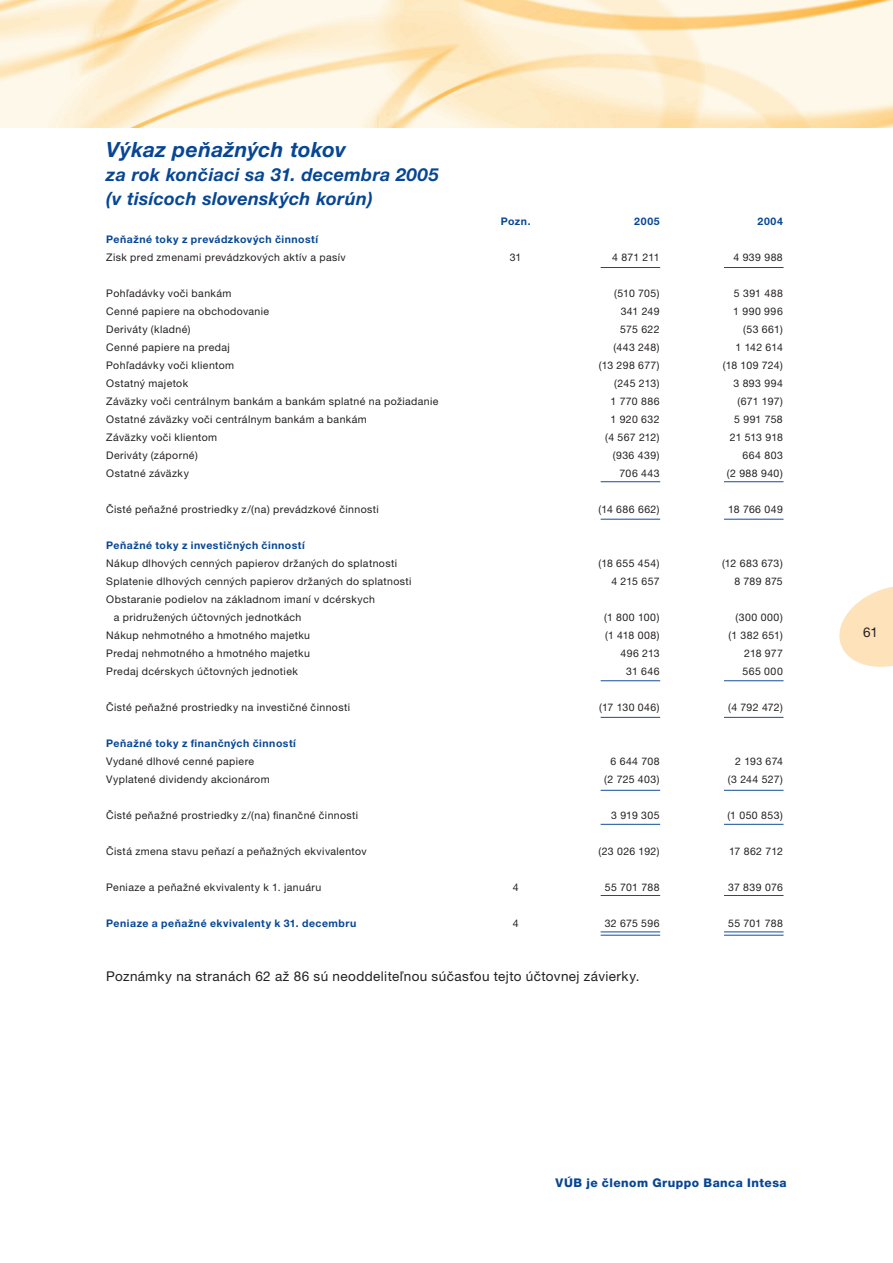
<style>
.page{position:relative;width:893px;height:1263px;background:#fff}
.page>*{position:absolute;margin:0;border:0;box-sizing:border-box;transform-origin:0 0}
.t1{font:italic 700 21px "Helvetica Neue CE";letter-spacing:.015em;color:#074694}
.t2{font:italic 700 18px/24px "Helvetica Neue CE";letter-spacing:.02em;color:#074694}
.t3{font:13.5px "Helvetica Neue CE";letter-spacing:.03em;color:#231f20}
.t4{font:800 12px "Helvetica Neue CE";letter-spacing:.04em;color:#074694}
.t5{font:10.5px/18px "Helvetica Neue CE";letter-spacing:.04em;color:#231f20}
.t6{font:700 10.5px "Helvetica Neue CE";letter-spacing:.05em;color:#074694}
</style>
<div class="page">
<svg style="left:839px;top:586px;width:54px;height:81px"></svg>
<img style="left:0;top:0;width:893px;height:128px">
<hr style="left:601px;top:931px;width:59px;height:1px;background:#074694">
<hr style="left:601px;top:935px;width:59px;height:1px;background:#074694">
<hr style="left:601px;top:519px;width:59px;height:1px;background:#074694">
<hr style="left:601px;top:481px;width:59px;height:1px;background:#074694">
<hr style="left:601px;top:680px;width:59px;height:1px;background:#074694">
<hr style="left:601px;top:267px;width:59px;height:1px;background:#074694">
<hr style="left:724px;top:931px;width:59px;height:1px;background:#074694">
<hr style="left:724px;top:935px;width:59px;height:1px;background:#074694">
<hr style="left:724px;top:519px;width:59px;height:1px;background:#074694">
<hr style="left:724px;top:481px;width:59px;height:1px;background:#074694">
<hr style="left:724px;top:680px;width:59px;height:1px;background:#074694">
<hr style="left:724px;top:267px;width:59px;height:1px;background:#074694">
<hr style="left:601px;top:790px;width:59px;height:1px;background:#074694">
<hr style="left:724px;top:790px;width:59px;height:1px;background:#074694">
<hr style="left:601px;top:824px;width:59px;height:1px;background:#074694">
<hr style="left:724px;top:824px;width:59px;height:1px;background:#074694">
<hr style="left:601px;top:895px;width:59px;height:1px;background:#074694">
<hr style="left:724px;top:895px;width:59px;height:1px;background:#074694">
<hr style="left:601px;top:717px;width:59px;height:1px;background:#074694">
<hr style="left:724px;top:717px;width:59px;height:1px;background:#074694">
<h1 class="t1" style="left:106px;top:142px;width:241px">Výkaz peňažných tokov</h1>
<h2 class="t2" style="left:106px;top:164px;width:334px">za rok končiaci sa 31. decembra 2005 (v tisícoch slovenských korún)</h2>
<p class="t6" style="left:501px;top:217px;width:31px">Pozn.</p>
<p class="t6" style="left:634px;top:217px;width:27px">2005</p>
<p class="t6" style="left:757px;top:217px;width:27px">2004</p>
<p class="t6" style="left:106px;top:235px;width:213px">Peňažné toky z prevádzkových činností</p>
<p class="t5" style="left:106px;top:249px;width:241px">Zisk pred zmenami prevádzkových aktív a pasív</p>
<p class="t5" style="left:510px;top:249px;width:13px">31</p>
<p class="t5" style="left:612px;top:249px;width:49px">4 871 211</p>
<p class="t5" style="left:733px;top:249px;width:51px">4 939 988</p>
<p class="t5" style="left:106px;top:285px;width:127px">Pohľadávky voči bankám</p>
<p class="t5" style="left:614px;top:285px;width:47px">(510 705)</p>
<p class="t5" style="left:734px;top:285px;width:50px">5 391 488</p>
<p class="t5" style="left:106px;top:303px;width:164px">Cenné papiere na obchodovanie</p>
<p class="t5" style="left:621px;top:303px;width:40px">341 249</p>
<p class="t5" style="left:733px;top:303px;width:51px">1 990 996</p>
<p class="t5" style="left:106px;top:321px;width:86px">Deriváty (kladné)</p>
<p class="t5" style="left:620px;top:321px;width:41px">575 622</p>
<p class="t5" style="left:743px;top:321px;width:41px">(53 661)</p>
<p class="t5" style="left:106px;top:339px;width:125px">Cenné papiere na predaj</p>
<p class="t5" style="left:613px;top:339px;width:48px">(443 248)</p>
<p class="t5" style="left:735px;top:339px;width:49px">1 142 614</p>
<p class="t5" style="left:106px;top:357px;width:129px">Pohľadávky voči klientom</p>
<p class="t5" style="left:599px;top:357px;width:62px">(13 298 677)</p>
<p class="t5" style="left:723px;top:357px;width:61px">(18 109 724)</p>
<p class="t5" style="left:106px;top:375px;width:83px">Ostatný majetok</p>
<p class="t5" style="left:614px;top:375px;width:47px">(245 213)</p>
<p class="t5" style="left:733px;top:375px;width:51px">3 893 994</p>
<p class="t5" style="left:106px;top:393px;width:334px">Záväzky voči centrálnym bankám a bankám splatné na požiadanie</p>
<p class="t5" style="left:611px;top:393px;width:50px">1 770 886</p>
<p class="t5" style="left:737px;top:393px;width:47px">(671 197)</p>
<p class="t5" style="left:106px;top:411px;width:262px">Ostatné záväzky voči centrálnym bankám a bankám</p>
<p class="t5" style="left:610px;top:411px;width:51px">1 920 632</p>
<p class="t5" style="left:734px;top:411px;width:50px">5 991 758</p>
<p class="t5" style="left:106px;top:429px;width:112px">Záväzky voči klientom</p>
<p class="t5" style="left:605px;top:429px;width:56px">(4 567 212)</p>
<p class="t5" style="left:730px;top:429px;width:55px">21 513 918</p>
<p class="t5" style="left:106px;top:447px;width:93px">Deriváty (záporné)</p>
<p class="t5" style="left:613px;top:447px;width:48px">(936 439)</p>
<p class="t5" style="left:742px;top:447px;width:42px">664 803</p>
<p class="t5" style="left:106px;top:465px;width:84px">Ostatné záväzky</p>
<p class="t5" style="left:620px;top:465px;width:42px">706 443</p>
<p class="t5" style="left:727px;top:465px;width:58px">(2 988 940)</p>
<p class="t5" style="left:106px;top:501px;width:274px">Čisté peňažné prostriedky z/(na) prevádzkové činnosti</p>
<p class="t5" style="left:599px;top:501px;width:62px">(14 686 662)</p>
<p class="t5" style="left:728px;top:501px;width:56px">18 766 049</p>
<p class="t6" style="left:106px;top:541px;width:200px">Peňažné toky z investičných činností</p>
<p class="t5" style="left:106px;top:555px;width:292px">Nákup dlhových cenných papierov držaných do splatnosti</p>
<p class="t5" style="left:598px;top:555px;width:63px">(18 655 454)</p>
<p class="t5" style="left:722px;top:555px;width:62px">(12 683 673)</p>
<p class="t5" style="left:106px;top:573px;width:307px">Splatenie dlhových cenných papierov držaných do splatnosti</p>
<p class="t5" style="left:611px;top:573px;width:50px">4 215 657</p>
<p class="t5" style="left:734px;top:573px;width:50px">8 789 875</p>
<p class="t5" style="left:114px;top:591px;width:263px;text-indent:-8px">Obstaranie podielov na základnom imaní v dcérskych a pridružených účtovných jednotkách</p>
<p class="t5" style="left:604px;top:609px;width:57px">(1 800 100)</p>
<p class="t5" style="left:735px;top:609px;width:49px">(300 000)</p>
<p class="t5" style="left:106px;top:627px;width:205px">Nákup nehmotného a hmotného majetku</p>
<p class="t5" style="left:605px;top:627px;width:56px">(1 418 008)</p>
<p class="t5" style="left:729px;top:627px;width:56px">(1 382 651)</p>
<p class="t5" style="left:106px;top:645px;width:205px">Predaj nehmotného a hmotného majetku</p>
<p class="t5" style="left:620px;top:645px;width:41px">496 213</p>
<p class="t5" style="left:744px;top:645px;width:40px">218 977</p>
<p class="t5" style="left:106px;top:663px;width:193px">Predaj dcérskych účtovných jednotiek</p>
<p class="t5" style="left:626px;top:663px;width:35px">31 646</p>
<p class="t5" style="left:742px;top:663px;width:42px">565 000</p>
<p class="t5" style="left:106px;top:699px;width:245px">Čisté peňažné prostriedky na investičné činnosti</p>
<p class="t5" style="left:599px;top:699px;width:62px">(17 130 046)</p>
<p class="t5" style="left:728px;top:699px;width:56px">(4 792 472)</p>
<p class="t6" style="left:106px;top:739px;width:191px">Peňažné toky z finančných činností</p>
<p class="t5" style="left:106px;top:753px;width:149px">Vydané dlhové cenné papiere</p>
<p class="t5" style="left:610px;top:753px;width:51px">6 644 708</p>
<p class="t5" style="left:735px;top:753px;width:49px">2 193 674</p>
<p class="t5" style="left:106px;top:771px;width:165px">Vyplatené dividendy akcionárom</p>
<p class="t5" style="left:604px;top:771px;width:57px">(2 725 403)</p>
<p class="t5" style="left:728px;top:771px;width:57px">(3 244 527)</p>
<p class="t5" style="left:106px;top:807px;width:253px">Čisté peňažné prostriedky z/(na) finančné činnosti</p>
<p class="t5" style="left:611px;top:807px;width:50px">3 919 305</p>
<p class="t5" style="left:727px;top:807px;width:57px">(1 050 853)</p>
<p class="t5" style="left:106px;top:843px;width:262px">Čistá zmena stavu peňazí a peňažných ekvivalentov</p>
<p class="t5" style="left:598px;top:843px;width:63px">(23 026 192)</p>
<p class="t5" style="left:729px;top:843px;width:55px">17 862 712</p>
<p class="t5" style="left:106px;top:879px;width:217px">Peniaze a peňažné ekvivalenty k 1. januáru</p>
<p class="t5" style="left:513px;top:879px;width:7px">4</p>
<p class="t5" style="left:605px;top:879px;width:56px">55 701 788</p>
<p class="t5" style="left:728px;top:879px;width:56px">37 839 076</p>
<p class="t6" style="left:106px;top:919px;width:252px">Peniaze a peňažné ekvivalenty k 31. decembru</p>
<p class="t5" style="left:513px;top:915px;width:7px">4</p>
<p class="t5" style="left:605px;top:915px;width:56px">32 675 596</p>
<p class="t5" style="left:728px;top:915px;width:56px">55 701 788</p>
<p class="t3" style="left:106px;top:971px;width:535px">Poznámky na stranách 62 až 86 sú neoddeliteľnou súčasťou tejto účtovnej závierky.</p>
<p class="t4" style="left:556px;top:1178px;width:233px">VÚB je členom Gruppo Banca Intesa</p>
<p class="t3" style="left:863px;top:627px;width:16px">61</p>
</div>
